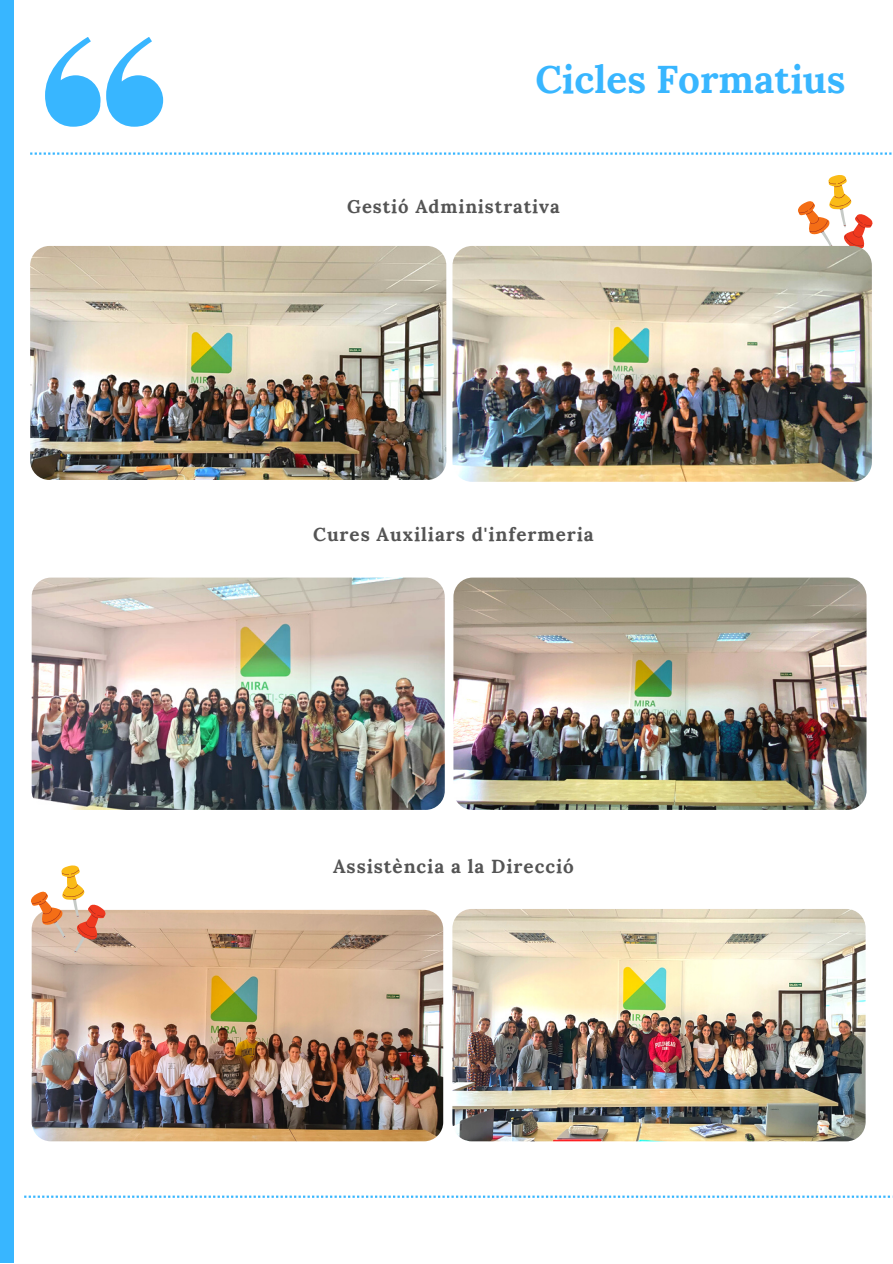
<style>
.page{position:relative;width:893px;height:1264px;background:#fff}
.page>*{position:absolute;margin:0;border:0;box-sizing:border-box;transform-origin:0 0}
.t1{font:700 38.55px "Lora";color:#38b6ff}
.t2{font:700 18.9px "Lora";letter-spacing:.05em;color:#545454}
.t3{font:700 18.75px "Lora";letter-spacing:.05em;color:#545454}
.t4{font:700 18.45px "Lora";letter-spacing:.05em;color:#545454}
</style>
<div class="page">
<div style="left:0;top:0;width:14px;height:1262px;background:#38b6ff"></div>
<svg style="left:45px;top:37px;width:55px;height:90px"></svg>
<svg style="left:106px;top:37px;width:57px;height:90px"></svg>
<img style="left:30px;top:246px;width:416px;height:234px;border-radius:19px">
<svg style="left:798px;top:175px;width:74px;height:88px"></svg>
<img style="left:452px;top:246px;width:419px;height:236px;border-radius:20px">
<img style="left:32px;top:577px;width:413px;height:233px;border-radius:19px">
<img style="left:453px;top:577px;width:413px;height:233px;border-radius:19px">
<svg style="left:30px;top:152px;width:862px;height:3px"></svg>
<img style="left:32px;top:909px;width:411px;height:232px;border-radius:19px">
<img style="left:452px;top:909px;width:413px;height:232px;border-radius:19px">
<svg style="left:31px;top:865px;width:74px;height:88px"></svg>
<svg style="left:24px;top:1195px;width:866px;height:2px"></svg>
<h1 class="t1" style="left:535px;top:55px;width:312px">Cicles Formatius</h1>
<p class="t4" style="left:347px;top:194px;width:214px">Gestió Administrativa</p>
<p class="t2" style="left:313px;top:522px;width:282px">Cures Auxiliars d'infermeria</p>
<p class="t3" style="left:333px;top:854px;width:242px">Assistència a la Direcció</p>
</div>
